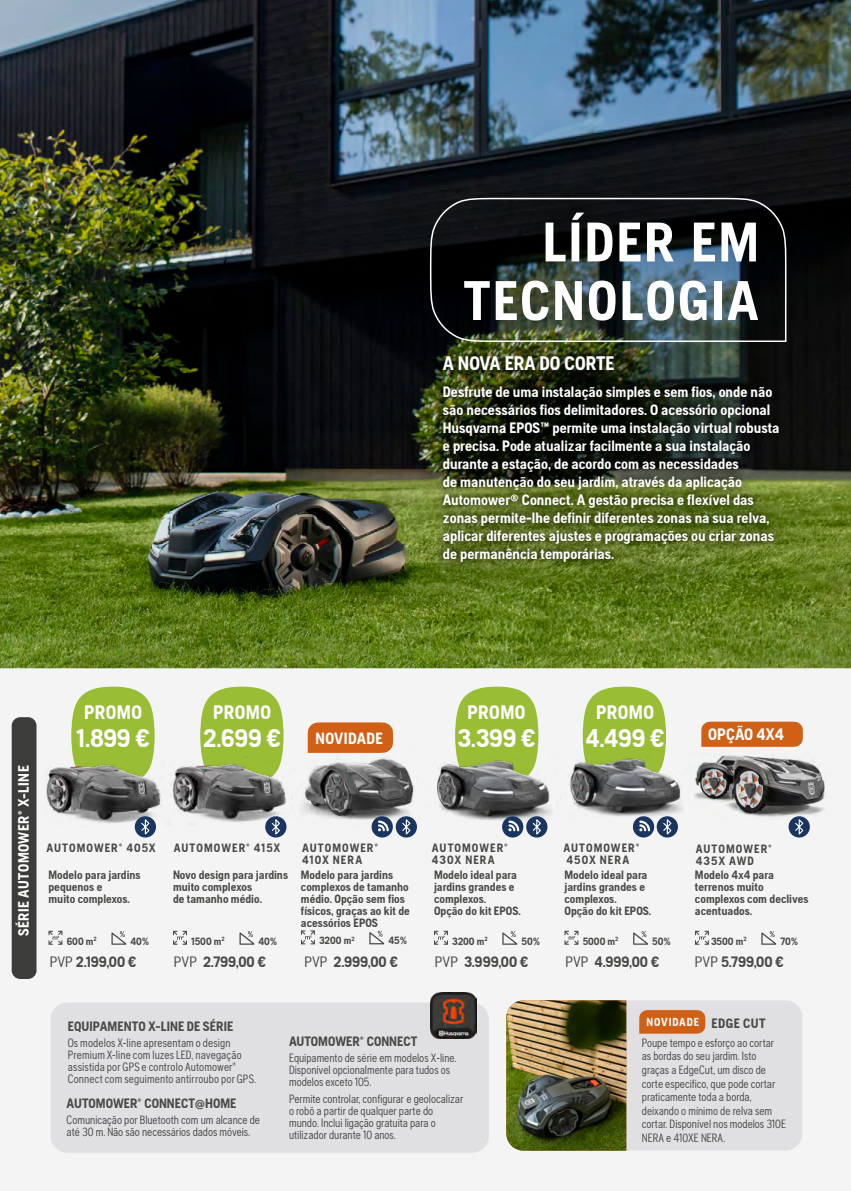
<style>
.page{position:relative;width:851px;height:1191px;background:#fff}
.page>*{position:absolute;margin:0;border:0;box-sizing:border-box;transform-origin:0 0}
.t1{font:700 55.5px/58.5px "Husqvarna Gothic";letter-spacing:.04em;color:#fff;text-align:right}
.t2{font:700 25.5px "Husqvarna Gothic";color:#fff}
.t3{font:700 19.5px "Husqvarna Gothic";letter-spacing:.015em;color:#fff}
.t4{font:700 16.5px "Husqvarna Gothic";color:#fff}
.t5{font:700 16.2px "Husqvarna Gothic";letter-spacing:.02em;color:#fff}
.t6{font:700 15px/18px "Husqvarna Gothic";color:#fff}
.t7{font:700 15px "Husqvarna Gothic";color:#4a4a49}
.t8{font:700 15px "Husqvarna Gothic";letter-spacing:.03em;color:#fff}
.t9{font:700 13.5px "Husqvarna Gothic";color:#4a4a49}
.t10{font:12px/12px "Husqvarna Gothic";color:#4a4a49;scale:.9 1}
.t11{font:700 12px/12.1px "Husqvarna Gothic";color:#4a4a49}
.t12{font:700 12px/12px "Husqvarna Gothic";letter-spacing:.09em;color:#4a4a49}
.t13{font:700 12px/12px "Husqvarna Gothic";letter-spacing:.085em;color:#4a4a49}
.t14{font:700 12px "Husqvarna Gothic";letter-spacing:.08em;color:#4a4a49}
.t15{font:700 11.55px "Husqvarna Gothic";letter-spacing:.075em;color:#fff}
.t16{font:700 10.5px "Husqvarna Gothic";color:#4a4a49}
.s1{font-weight:400}
.s2{font-size:13.5px;color:#4a4a49}
</style>
<div class="page">
<img style="left:0;top:0;width:850px;height:668px">
<div style="left:0;top:668px;width:850px;height:523px;background:#f4f4f4"></div>
<svg style="left:71px;top:686px;width:84px;height:77px;background:#a3c24a"></svg>
<svg style="left:200px;top:686px;width:83px;height:70px;background:#a3c249"></svg>
<svg style="left:455px;top:686px;width:83px;height:70px;background:#a3c249"></svg>
<svg style="left:582px;top:686px;width:84px;height:68px;background:#a4c34c"></svg>
<div style="left:12px;top:717px;width:24px;height:262px;background:#3c3c3b;border-radius:9px"></div>
<img style="left:42px;top:763px;width:122px;height:63px">
<img style="left:156px;top:756px;width:138px;height:69px">
<img style="left:687px;top:751px;width:143px;height:69px">
<img style="left:431px;top:756px;width:127px;height:64px">
<img style="left:560px;top:754px;width:129px;height:63px">
<img style="left:294px;top:746px;width:136px;height:79px">
<div style="left:51px;top:1002px;width:438px;height:150px;background:#e0e0e3;border-radius:17px"></div>
<img style="left:430px;top:992px;width:46px;height:46px">
<svg style="left:308px;top:722px;width:85px;height:31px;background:#d1661e"></svg>
<svg style="left:701px;top:721px;width:101px;height:26px;background:#d16720"></svg>
<svg style="left:434px;top:352px;width:353px;height:218px;background:#313c18"></svg>
<svg style="left:48px;top:930px;width:14px;height:14px"></svg>
<svg style="left:111px;top:931px;width:15px;height:13px"></svg>
<svg style="left:173px;top:930px;width:14px;height:14px"></svg>
<svg style="left:239px;top:931px;width:15px;height:13px"></svg>
<svg style="left:301px;top:930px;width:14px;height:14px"></svg>
<svg style="left:369px;top:930px;width:15px;height:14px"></svg>
<svg style="left:434px;top:930px;width:14px;height:14px"></svg>
<svg style="left:502px;top:931px;width:15px;height:13px"></svg>
<svg style="left:564px;top:930px;width:14px;height:14px"></svg>
<svg style="left:633px;top:931px;width:15px;height:13px"></svg>
<svg style="left:694px;top:930px;width:14px;height:14px"></svg>
<svg style="left:761px;top:931px;width:15px;height:13px"></svg>
<div style="left:135px;top:816px;width:21px;height:21px;background:#1a355f;border-radius:50%"></div>
<svg style="left:140px;top:817px;width:10px;height:18px"></svg>
<div style="left:265px;top:816px;width:21px;height:21px;background:#1a355f;border-radius:50%"></div>
<svg style="left:271px;top:817px;width:10px;height:18px"></svg>
<div style="left:526px;top:816px;width:21px;height:21px;background:#1a355f;border-radius:50%"></div>
<svg style="left:531px;top:817px;width:11px;height:18px"></svg>
<div style="left:395px;top:816px;width:22px;height:21px;background:#1a355f;border-radius:50%"></div>
<svg style="left:401px;top:817px;width:10px;height:18px"></svg>
<div style="left:656px;top:816px;width:21px;height:21px;background:#1a355f;border-radius:50%"></div>
<svg style="left:662px;top:817px;width:10px;height:18px"></svg>
<div style="left:788px;top:816px;width:21px;height:21px;background:#1a355f;border-radius:50%"></div>
<svg style="left:794px;top:817px;width:10px;height:18px"></svg>
<div style="left:502px;top:816px;width:21px;height:21px;background:#1a355f;border-radius:50%"></div>
<svg style="left:508px;top:820px;width:11px;height:11px"></svg>
<div style="left:371px;top:816px;width:22px;height:21px;background:#1a355f;border-radius:50%"></div>
<svg style="left:378px;top:820px;width:10px;height:11px"></svg>
<svg style="left:632px;top:816px;width:22px;height:21px"></svg>
<svg style="left:639px;top:820px;width:11px;height:11px"></svg>
<div style="left:518px;top:1000px;width:284px;height:150px;background:#e0e0e3;border-radius:17px"></div>
<img style="left:506px;top:1000px;width:120px;height:150px">
<svg style="left:639px;top:1010px;width:66px;height:23px;background:#d0631b"></svg>
<div style="left:432px;top:180px;width:356px;height:172px;background:#000;opacity:.14"></div>
<svg style="left:428px;top:196px;width:359px;height:147px;background:#232d2e"></svg>
<h1 class="t1" style="left:463px;top:212px;width:297px">LÍDER EM<br>TECNOLOGIA</h1>
<h3 class="t3" style="left:443px;top:352px;width:173px">A NOVA ERA DO CORTE</h3>
<p class="t6" style="left:443px;top:382px;width:338px">Desfrute de uma instalação simples e sem fios, onde não são necessários fios delimitadores. O acessório opcional Husqvarna EPOS™ permite uma instalação virtual robusta e precisa. Pode atualizar facilmente a sua instalação durante a estação, de acordo com as necessidades<br>de manutenção do seu jardim, através da aplicação Automower® Connect. A gestão precisa e flexível das zonas permite-lhe definir diferentes zonas na sua relva, aplicar diferentes ajustes e programações ou criar zonas de permanência temporárias.</p>
<p class="t8" style="left:15px;top:936px;width:172px;rotate:-90deg">SÉRIE AUTOMOWER® X-LINE</p>
<h3 class="t3" style="left:84px;top:701px;width:59px">PROMO</h3>
<h2 class="t2" style="left:76px;top:723px;width:75px">1.899 €</h2>
<h3 class="t3" style="left:213px;top:701px;width:59px">PROMO</h3>
<h2 class="t2" style="left:203px;top:723px;width:79px">2.699 €</h2>
<h3 class="t3" style="left:467px;top:701px;width:59px">PROMO</h3>
<h3 class="t3" style="left:596px;top:701px;width:59px">PROMO</h3>
<h3 class="t5" style="left:315px;top:729px;width:69px">NOVIDADE</h3>
<h3 class="t4" style="left:708px;top:724px;width:77px">OPÇÃO 4X4</h3>
<h2 class="t2" style="left:457px;top:723px;width:79px">3.399 €</h2>
<h2 class="t2" style="left:585px;top:723px;width:80px">4.499 €</h2>
<p class="t12" style="left:46px;top:842px;width:111px">AUTOMOWER® 405X</p>
<p class="t14" style="left:174px;top:841px;width:108px">AUTOMOWER® 415X</p>
<p class="t11" style="left:48px;top:868px;width:94px">Modelo para jardins pequenos e<br>muito complexos.</p>
<p class="t16" style="left:67px;top:935px;width:32px">600 m<sup>2</sup></p>
<p class="t16" style="left:130px;top:935px;width:20px">40%</p>
<p class="t11" style="left:173px;top:868px;width:117px">Novo design para jardins muito complexos<br>de tamanho médio.</p>
<p class="t16" style="left:191px;top:935px;width:35px">1500 m<sup>2</sup></p>
<p class="t16" style="left:258px;top:935px;width:20px">40%</p>
<p class="t13" style="left:302px;top:842px;width:77px">AUTOMOWER®<br>410X NERA</p>
<p class="t12" style="left:432px;top:842px;width:77px">AUTOMOWER®<br>430X NERA</p>
<p class="t12" style="left:563px;top:842px;width:77px">AUTOMOWER®<br>450X NERA</p>
<p class="t12" style="left:695px;top:843px;width:77px">AUTOMOWER®<br>435X AWD</p>
<p class="t11" style="left:301px;top:868px;width:110px">Modelo para jardins complexos de tamanho médio. Opção sem fios físicos, graças ao kit de acessórios EPOS</p>
<p class="t16" style="left:319px;top:934px;width:37px">3200 m<sup>2</sup></p>
<p class="t16" style="left:388px;top:934px;width:20px">45%</p>
<p class="t11" style="left:434px;top:868px;width:88px">Modelo ideal para jardins grandes e complexos.<br>Opção do kit EPOS.</p>
<p class="t16" style="left:452px;top:935px;width:37px">3200 m<sup>2</sup></p>
<p class="t16" style="left:521px;top:935px;width:20px">50%</p>
<p class="t11" style="left:564px;top:868px;width:88px">Modelo ideal para jardins grandes e complexos.<br>Opção do kit EPOS.</p>
<p class="t16" style="left:582px;top:935px;width:37px">5000 m<sup>2</sup></p>
<p class="t16" style="left:652px;top:935px;width:20px">50%</p>
<p class="t11" style="left:694px;top:868px;width:115px">Modelo 4x4 para terrenos muito complexos com declives acentuados.</p>
<p class="t16" style="left:711px;top:935px;width:37px">3500 m<sup>2</sup></p>
<p class="t16" style="left:780px;top:935px;width:19px">70%</p>
<p class="t7" style="left:50px;top:953px;width:88px"><span class="s1">PVP</span> 2.199,00 €</p>
<p class="t7" style="left:174px;top:953px;width:94px"><span class="s1">PVP</span> 2.799,00 €</p>
<p class="t7" style="left:304px;top:953px;width:95px"><span class="s1">PVP</span> 2.999,00 €</p>
<p class="t7" style="left:435px;top:953px;width:95px"><span class="s1">PVP</span> 3.999,00 €</p>
<p class="t7" style="left:565px;top:953px;width:95px"><span class="s1">PVP</span> 4.999,00 €</p>
<p class="t7" style="left:694px;top:953px;width:90px"><span class="s1">PVP</span> 5.799,00 €</p>
<p class="t9" style="left:68px;top:1018px;width:167px">EQUIPAMENTO X-LINE DE SÉRIE</p>
<p class="t10" style="left:68px;top:1036px;width:211px">Os modelos X-line apresentam o design Premium X-line com luzes LED, navegação assistida por GPS e controlo Automower® Connect com seguimento antirroubo por GPS.</p>
<p class="t9" style="left:289px;top:1033px;width:130px">AUTOMOWER® CONNECT</p>
<p class="t10" style="left:289px;top:1052px;width:187px">Equipamento de série em modelos X-line.<br>Disponível opcionalmente para tudos os modelos exceto 105.</p>
<p class="t10" style="left:289px;top:1092px;width:195px">Permite controlar, configurar e geolocalizar o robô a partir de qualquer parte do mundo. Inclui ligação gratuita para o utilizador durante 10 anos.</p>
<p class="t9" style="left:67px;top:1095px;width:171px">AUTOMOWER® CONNECT@HOME</p>
<p class="t10" style="left:67px;top:1114px;width:216px">Comunicação por Bluetooth com um alcance de até 30 m. Não são necessários dados móveis.</p>
<p class="t15" style="left:646px;top:1015px;width:121px">NOVIDADE <span class="s2">EDGE CUT</span></p>
<p class="t10" style="left:641px;top:1036px;width:162px;line-height:13.5px">Poupe tempo e esforço ao cortar as bordas do seu jardim. Isto graças a EdgeCut, um disco de corte especifico, que pode cortar praticamente toda a borda, deixando o mínimo de relva sem cortar. Disponível nos modelos 310E<br>NERA e 410XE NERA.</p>
</div>
